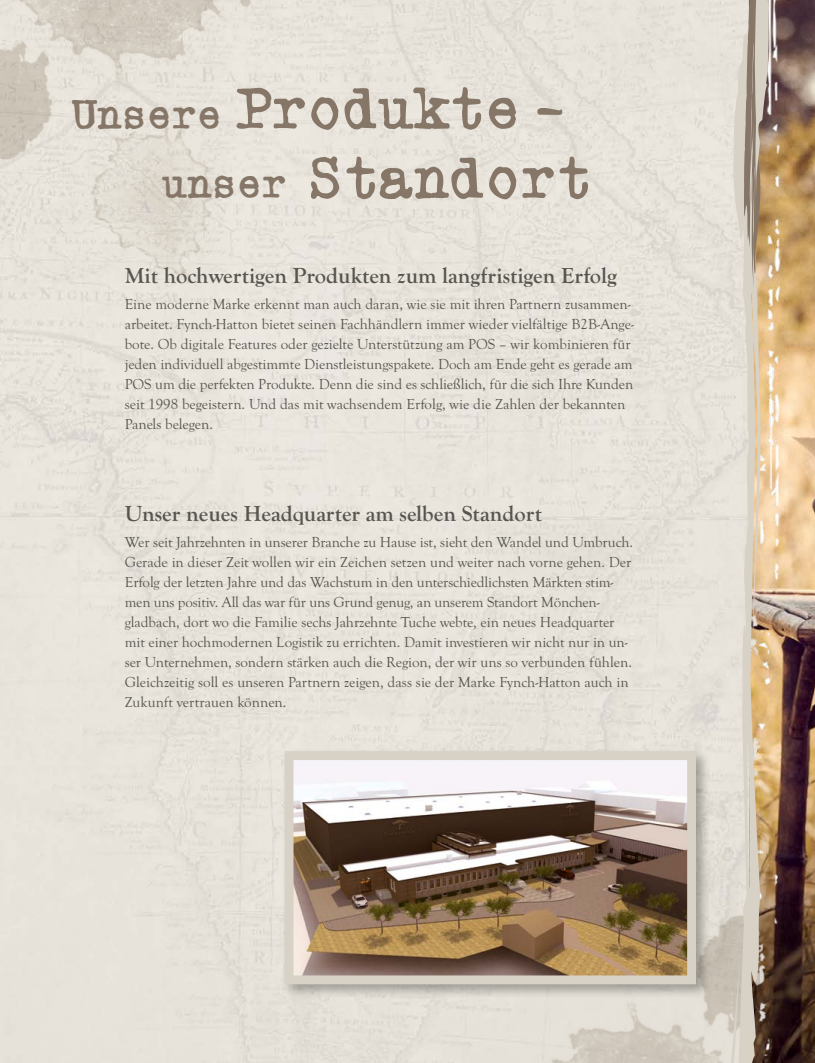
<style>
.page{position:relative;width:815px;height:1063px;background:#fff}
.page>*{position:absolute;margin:0;border:0;box-sizing:border-box;transform-origin:0 0}
.t1{font:59.12px/69.5px "Powderfinger Type";color:#857668}
.t2{font:700 22.5px "Goudy Old Sty";color:#56554f}
.t3{font:15px/20px "Goudy Old Sty";letter-spacing:-.005em;color:#56554f}
.s1{font-size:41.5px}
</style>
<div class="page">
<div style="left:0;top:0;width:733px;height:1063px;background:#e7e3da"></div>
<img style="left:769px;top:0;width:46px;height:779px">
<img style="left:414px;top:779px;width:401px;height:284px">
<div style="left:281px;top:748px;width:430px;height:251px;background:#000;opacity:.3"></div>
<img style="left:295px;top:761px;width:391px;height:213px">
<div style="left:285px;top:751px;width:411px;height:233px;border:9px solid #d8d1c6"></div>
<svg style="left:733px;top:0;width:36px;height:546px;background:#dfd1bc"></svg>
<svg style="left:740px;top:0;width:25px;height:326px;background:#bcae9c"></svg>
<svg style="left:718px;top:546px;width:59px;height:517px;background:#ccbca7"></svg>
<img style="left:0;top:0;width:319px;height:294px">
<h1 class="t1" style="left:162px;top:73px;width:431px;text-indent:-90px"><span class="s1">Unsere</span> Produkte – <span class="s1">unser</span> Standort</h1>
<h2 class="t2" style="left:125px;top:263px;width:494px">Mit hochwertigen Produkten zum langfristigen Erfolg</h2>
<p class="t3" style="left:125px;top:294px;width:511px">Eine moderne Marke erkennt man auch daran, wie sie mit ihren Partnern zusammen&shy;arbeitet. Fynch-Hatton bietet seinen Fachhändlern immer wieder vielfältige B2B-Ange&shy;bote. Ob digitale Features oder gezielte Unterstützung am POS – wir kombinieren für jeden individuell abgestimmte Dienstleistungspakete. Doch am Ende geht es gerade am POS um die perfekten Produkte. Denn die sind es schließlich, für die sich Ihre Kunden seit 1998 begeistern. Und das mit wachsendem Erfolg, wie die Zahlen der bekannten Panels belegen.</p>
<h2 class="t2" style="left:125px;top:501px;width:419px">Unser neues Headquarter am selben Standort</h2>
<p class="t3" style="left:125px;top:532px;width:510px">Wer seit Jahrzehnten in unserer Branche zu Hause ist, sieht den Wandel und Umbruch.<br>Gerade in dieser Zeit wollen wir ein Zeichen setzen und weiter nach vorne gehen. Der Erfolg der letzten Jahre und das Wachstum in den unterschiedlichsten Märkten stim&shy;men uns positiv. All das war für uns Grund genug, an unserem Standort Mönchen&shy;gladbach, dort wo die Familie sechs Jahrzehnte Tuche webte, ein neues Headquarter mit einer hochmodernen Logistik zu errichten. Damit investieren wir nicht nur in un&shy;ser Unternehmen, sondern stärken auch die Region, der wir uns so verbunden fühlen.<br>Gleichzeitig soll es unseren Partnern zeigen, dass sie der Marke Fynch-Hatton auch in Zukunft vertrauen können.</p>
</div>
